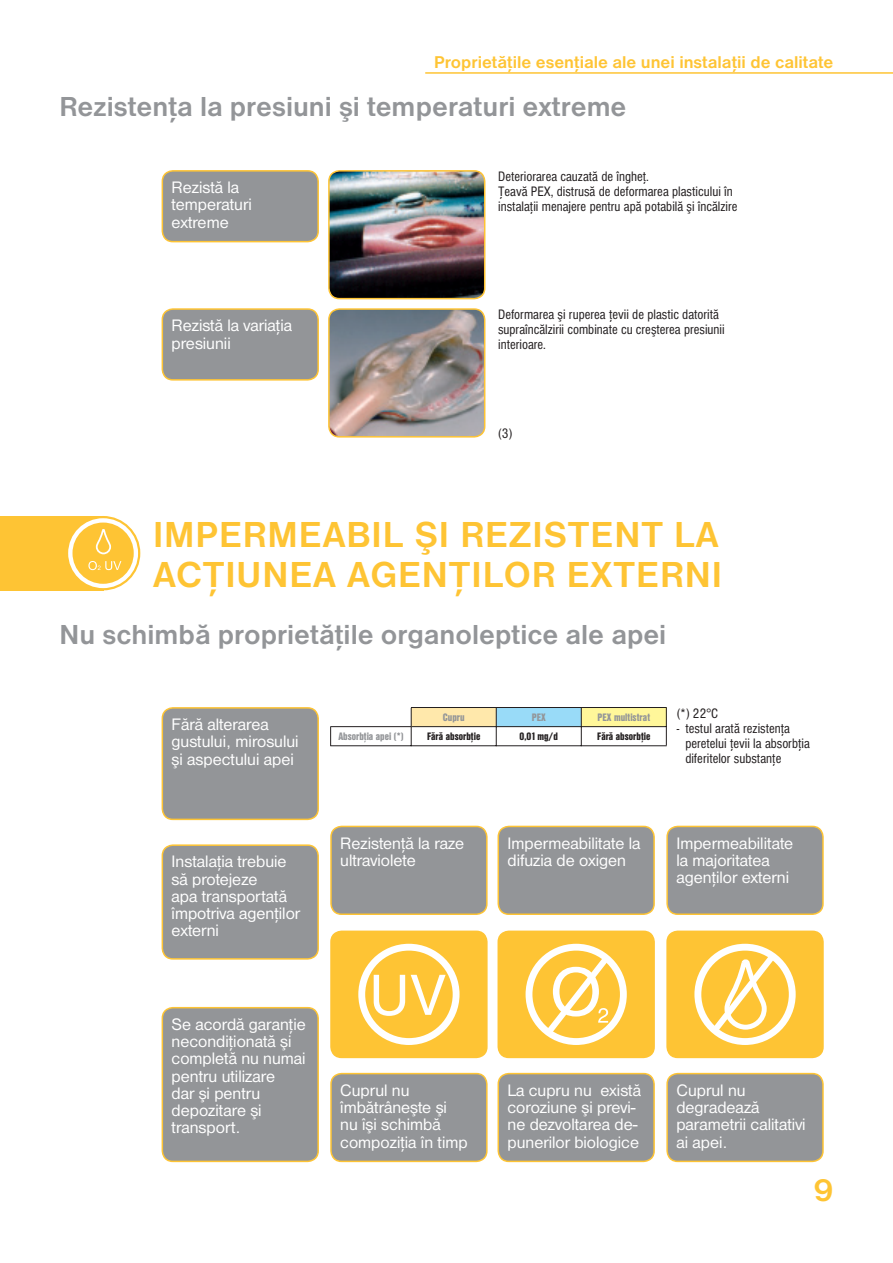
<style>
.page{position:relative;width:893px;height:1263px;background:#fff}
.page>*{position:absolute;margin:0;border:0;box-sizing:border-box;transform-origin:0 0}
.t1{font:700 37.5px/40.5px "Nimbus San DEE";letter-spacing:.025em;color:#fec434}
.t2{font:700 33px "Nimbus San DEE";color:#fec434}
.t3{font:700 28.5px "Nimbus San DEE";color:#939598}
.t4{font:700 17.7px "Nimbus San DEE";color:#fec434}
.t5{font:17.25px/17.2px "Nimbus San DEE";color:#fff}
.t6{font:condensed 14.25px/15px "Nimbus San DEE";color:#231f20}
.t7{font:11.25px "Nimbus San DEE Blac Cond";color:#939598}
.t8{font:11.25px "Nimbus San DEE Blac Cond";color:#231f20}
</style>
<div class="page">
<hr style="left:425px;top:72px;width:468px;height:2px;background:#fec434">
<div style="left:0;top:516px;width:103px;height:74px;background:#fec434"></div>
<svg style="left:67px;top:517px;width:72px;height:72px"></svg>
<div style="left:66px;top:516px;width:74px;height:74px;border:2px solid #fec434;border-radius:50%"></div>
<div style="left:162px;top:171px;width:156px;height:71px;background:#939598;border-radius:11px"></div>
<div style="left:162px;top:170px;width:157px;height:72px;border:2px solid #fec434;border-radius:11px"></div>
<div style="left:162px;top:309px;width:156px;height:71px;background:#939598;border-radius:11px"></div>
<div style="left:162px;top:308px;width:157px;height:73px;border:2px solid #fec434;border-radius:11px"></div>
<img style="left:329px;top:171px;width:156px;height:128px;border-radius:11px">
<div style="left:328px;top:170px;width:157px;height:129px;border:2px solid #fec434;border-radius:11px"></div>
<img style="left:329px;top:309px;width:156px;height:128px;border-radius:11px">
<div style="left:328px;top:308px;width:157px;height:130px;border:2px solid #fec434;border-radius:11px"></div>
<div style="left:162px;top:708px;width:156px;height:111px;background:#939598;border-radius:11px"></div>
<div style="left:162px;top:707px;width:157px;height:113px;border:2px solid #fec434;border-radius:11px"></div>
<div style="left:162px;top:845px;width:156px;height:114px;background:#939598;border-radius:11px"></div>
<div style="left:162px;top:844px;width:157px;height:116px;border:2px solid #fec434;border-radius:11px"></div>
<div style="left:162px;top:1008px;width:156px;height:153px;background:#939598;border-radius:11px"></div>
<div style="left:162px;top:1007px;width:157px;height:155px;border:2px solid #fec434;border-radius:11px"></div>
<div style="left:331px;top:826px;width:156px;height:88px;background:#939598;border-radius:11px"></div>
<div style="left:330px;top:826px;width:158px;height:89px;border:2px solid #fec434;border-radius:11px"></div>
<div style="left:667px;top:826px;width:156px;height:88px;background:#939598;border-radius:11px"></div>
<div style="left:666px;top:826px;width:158px;height:89px;border:2px solid #fec434;border-radius:11px"></div>
<div style="left:498px;top:826px;width:156px;height:88px;background:#939598;border-radius:11px"></div>
<div style="left:497px;top:826px;width:158px;height:89px;border:2px solid #fec434;border-radius:11px"></div>
<div style="left:331px;top:1073px;width:156px;height:88px;background:#939598;border-radius:11px"></div>
<div style="left:330px;top:1073px;width:158px;height:89px;border:2px solid #fec434;border-radius:11px"></div>
<div style="left:667px;top:1073px;width:156px;height:88px;background:#939598;border-radius:11px"></div>
<div style="left:666px;top:1073px;width:158px;height:89px;border:2px solid #fec434;border-radius:11px"></div>
<div style="left:498px;top:1073px;width:156px;height:88px;background:#939598;border-radius:11px"></div>
<div style="left:497px;top:1073px;width:158px;height:89px;border:2px solid #fec434;border-radius:11px"></div>
<div style="left:411px;top:707px;width:85px;height:20px;background:#ffe8ab"></div>
<div style="left:496px;top:707px;width:85px;height:20px;background:#99dbf8"></div>
<div style="left:581px;top:707px;width:85px;height:20px;background:#fff79a"></div>
<hr style="left:411px;top:707px;width:85px;height:1px;background:#231f20">
<hr style="left:497px;top:707px;width:84px;height:1px;background:#231f20">
<hr style="left:582px;top:707px;width:85px;height:1px;background:#231f20">
<hr style="left:412px;top:726px;width:85px;height:1px;background:#231f20">
<hr style="left:497px;top:726px;width:85px;height:1px;background:#231f20">
<svg style="left:496px;top:707px;width:1px;height:39px"></svg>
<hr style="left:582px;top:726px;width:85px;height:1px;background:#231f20">
<svg style="left:581px;top:707px;width:1px;height:39px"></svg>
<hr style="left:330px;top:745px;width:81px;height:1px;background:#231f20">
<hr style="left:412px;top:745px;width:84px;height:1px;background:#231f20">
<hr style="left:497px;top:745px;width:84px;height:1px;background:#231f20">
<hr style="left:582px;top:745px;width:85px;height:1px;background:#231f20">
<svg style="left:330px;top:727px;width:1px;height:18px"></svg>
<svg style="left:411px;top:708px;width:1px;height:38px"></svg>
<hr style="left:330px;top:726px;width:82px;height:1px;background:#231f20">
<svg style="left:666px;top:708px;width:1px;height:37px"></svg>
<div style="left:72px;top:522px;width:62px;height:62px;background:#fec434;border-radius:50%"></div>
<svg style="left:88px;top:561px;width:33px;height:9px"></svg>
<svg style="left:95px;top:529px;width:17px;height:26px"></svg>
<div style="left:667px;top:931px;width:156px;height:126px;background:#fec434;border-radius:11px"></div>
<div style="left:666px;top:930px;width:158px;height:128px;border:2px solid #fec434;border-radius:11px"></div>
<svg style="left:694px;top:944px;width:102px;height:101px"></svg>
<div style="left:498px;top:931px;width:156px;height:126px;background:#fec434;border-radius:11px"></div>
<div style="left:497px;top:930px;width:158px;height:128px;border:2px solid #fec434;border-radius:11px"></div>
<svg style="left:526px;top:944px;width:101px;height:101px"></svg>
<div style="left:331px;top:931px;width:156px;height:126px;background:#fec434;border-radius:11px"></div>
<div style="left:330px;top:930px;width:158px;height:128px;border:2px solid #fec434;border-radius:11px"></div>
<svg style="left:358px;top:944px;width:102px;height:101px"></svg>
<p class="t4" style="left:434px;top:55px;width:401px">Proprietăţile esenţiale ale unei instalaţii de calitate</p>
<h3 class="t3" style="left:60px;top:96px;width:568px">Rezistenţa la presiuni şi temperaturi extreme</h3>
<p class="t5" style="left:172px;top:180px;width:82px">Rezistă la temperaturi extreme</p>
<p class="t5" style="left:172px;top:318px;width:122px">Rezistă la variaţia presiunii</p>
<p class="t6" style="left:498px;top:170px;width:241px">Deteriorarea cauzată de îngheţ.<br>Ţeavă PEX, distrusă de deformarea plasticului în instalaţii menajere pentru apă potabilă şi încălzire</p>
<p class="t6" style="left:498px;top:308px;width:228px">Deformarea şi ruperea ţevii de plastic datorită supraîncălzirii combinate cu creşterea presiunii interioare.</p>
<p class="t6" style="left:498px;top:427px;width:16px">(3)</p>
<h1 class="t1" style="left:153px;top:518px;width:570px">IMPERMEABIL ŞI REZISTENT LA<br>ACŢIUNEA AGENŢILOR EXTERNI</h1>
<h3 class="t3" style="left:60px;top:623px;width:608px">Nu schimbă proprietăţile organoleptice ale apei</h3>
<p class="t5" style="left:172px;top:717px;width:129px">Fără alterarea gustului, mirosului şi aspectului apei</p>
<p class="t7" style="left:443px;top:713px;width:23px">Cupru</p>
<p class="t7" style="left:532px;top:713px;width:15px">PEX</p>
<p class="t7" style="left:598px;top:713px;width:54px">PEX multistrat</p>
<p class="t7" style="left:338px;top:732px;width:67px">Absorbţia apei (*)</p>
<p class="t8" style="left:427px;top:732px;width:55px">Fără absorbţie</p>
<p class="t8" style="left:520px;top:732px;width:40px">0,01 mg/d</p>
<p class="t8" style="left:597px;top:732px;width:55px">Fără absorbţie</p>
<p class="t6" style="left:677px;top:707px;width:43px">(*) 22°C</p>
<p class="t6" style="left:685px;top:722px;width:126px;text-indent:-9px">- testul arată rezistenţa peretelui ţevii la absorbţia diferitelor substanţe</p>
<p class="t5" style="left:172px;top:854px;width:130px">Instalaţia trebuie să protejeze<br>apa transportată împotriva agenţilor externi</p>
<p class="t5" style="left:172px;top:1017px;width:136px">Se acordă garanţie necondiţionată şi completă nu numai pentru utilizare<br>dar şi pentru depozitare şi transport.</p>
<p class="t5" style="left:340px;top:836px;width:125px">Rezistenţă la raze ultraviolete</p>
<p class="t5" style="left:676px;top:836px;width:118px">Impermeabilitate la majoritatea agenţilor externi</p>
<p class="t5" style="left:507px;top:836px;width:134px">Impermeabilitate la difuzia de oxigen</p>
<p class="t5" style="left:340px;top:1083px;width:129px">Cuprul nu îmbătrâneşte şi nu îşi schimbă compoziţia în timp</p>
<p class="t5" style="left:676px;top:1083px;width:131px">Cuprul nu degradează parametrii calitativi ai apei.</p>
<p class="t5" style="left:507px;top:1083px;width:135px">La cupru nu există coroziune şi previ&shy;ne dezvoltarea de&shy;punerilor biologice</p>
<h2 class="t2" style="left:814px;top:1177px;width:22px">9</h2>
</div>
